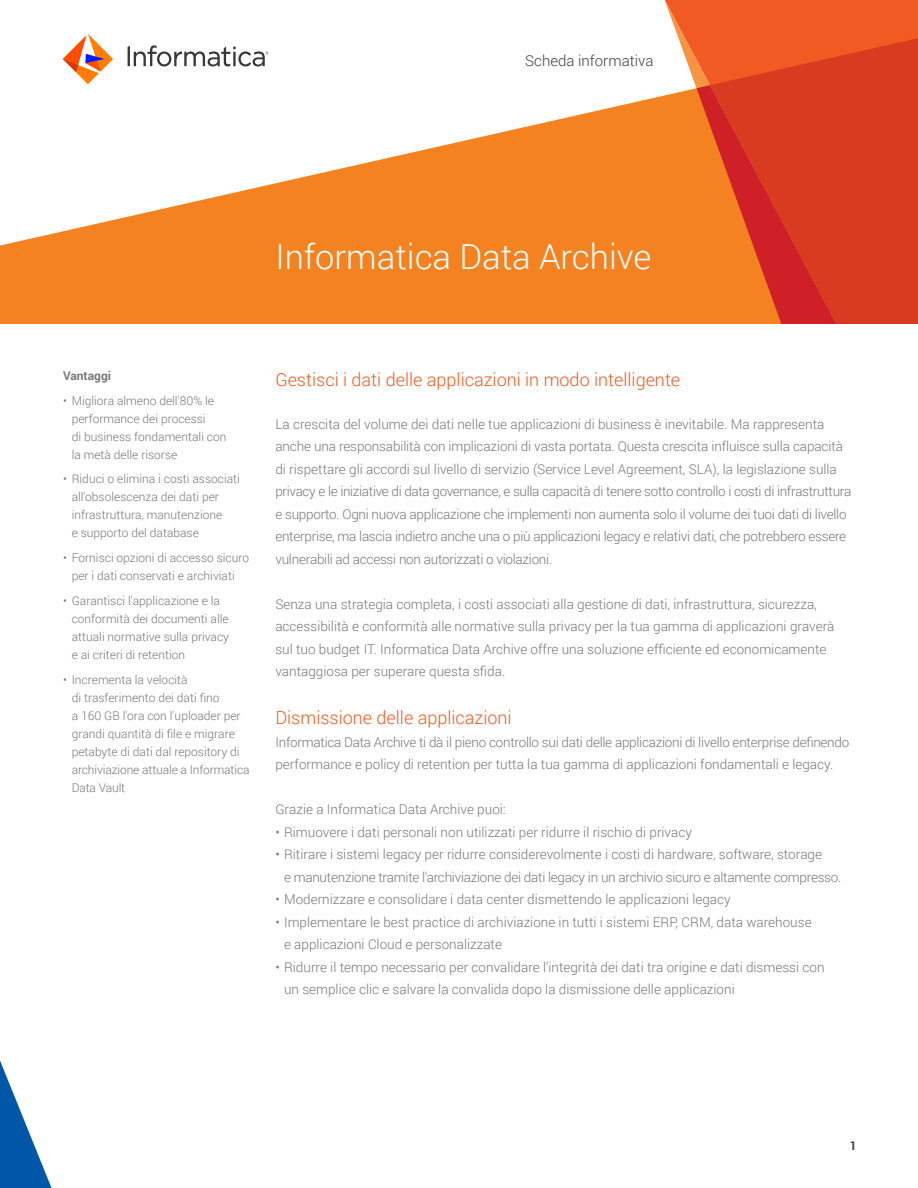
<style>
.page{position:relative;width:918px;height:1188px;background:#fff}
.page>*{position:absolute;margin:0;border:0;box-sizing:border-box;transform-origin:0 0}
.t1{font:300 34.5px "Roboto";color:#fff}
.t2{font:300 18px "Roboto";color:#f15a22}
.t3{font:300 15px "Roboto";color:#414042}
.t4{font:300 13.5px/22.5px "Roboto";letter-spacing:-.02em;color:#77787b}
.t5{font:300 13.5px/22.5px "Roboto";color:#77787b}
.t6{font:300 12px/18px "Roboto";color:#77787b}
.t7{font:700 12px "Roboto";color:#77787b}
.t8{font:700 12px "Roboto";color:#414042}
</style>
<div class="page">
<svg style="left:0;top:47px;width:658px;height:277px;fill:#f58220"></svg>
<svg style="left:658px;top:0;width:260px;height:324px;background:#f47c3e"></svg>
<div style="left:837px;top:35px;width:81px;height:289px;background:#d93b20"></div>
<svg style="left:665px;top:0;width:172px;height:324px;background:#f17131"></svg>
<svg style="left:696px;top:85px;width:141px;height:239px;background:#de4921"></svg>
<svg style="left:0;top:1060px;width:52px;height:128px"></svg>
<svg style="left:63px;top:34px;width:50px;height:50px"></svg>
<svg style="left:128px;top:45px;width:140px;height:22px"></svg>
<p class="t3" style="left:525px;top:50px;width:130px">Scheda informativa</p>
<h1 class="t1" style="left:275px;top:233px;width:377px">Informatica Data Archive</h1>
<p class="t7" style="left:63px;top:367px;width:49px">Vantaggi</p>
<p class="t6" style="left:72px;top:391px;width:156px;text-indent:-9px">• Migliora almeno dell'80% le performance dei processi<br>di business fondamentali con la metà delle risorse</p>
<p class="t6" style="left:72px;top:470px;width:170px;text-indent:-9px">• Riduci o elimina i costi associati all'obsolescenza dei dati per infrastruttura, manutenzione<br>e supporto del database</p>
<p class="t6" style="left:63px;top:548px;width:188px;text-align:center">• Fornisci opzioni di accesso sicuro per i dati conservati e archiviati</p>
<p class="t6" style="left:72px;top:591px;width:159px;text-indent:-9px">• Garantisci l'applicazione e la conformità dei documenti alle attuali normative sulla privacy e ai criteri di retention</p>
<p class="t6" style="left:72px;top:670px;width:179px;text-indent:-9px">• Incrementa la velocità<br>di trasferimento dei dati fino<br>a 160 GB l'ora con l'uploader per grandi quantità di file e migrare petabyte di dati dal repository di archiviazione attuale a Informatica<br>Data Vault</p>
<h2 class="t2" style="left:275px;top:367px;width:406px">Gestisci i dati delle applicazioni in modo intelligente</h2>
<p class="t4" style="left:275px;top:412px;width:577px">La crescita del volume dei dati nelle tue applicazioni di business è inevitabile. Ma rappresenta anche una responsabilità con implicazioni di vasta portata. Questa crescita influisce sulla capacità di rispettare gli accordi sul livello di servizio (Service Level Agreement, SLA), la legislazione sulla privacy e le iniziative di data governance, e sulla capacità di tenere sotto controllo i costi di infrastruttura e supporto. Ogni nuova applicazione che implementi non aumenta solo il volume dei tuoi dati di livello enterprise, ma lascia indietro anche una o più applicazioni legacy e relativi dati, che potrebbero essere vulnerabili ad accessi non autorizzati o violazioni.</p>
<p class="t5" style="left:275px;top:592px;width:561px">Senza una strategia completa, i costi associati alla gestione di dati, infrastruttura, sicurezza, accessibilità e conformità alle normative sulla privacy per la tua gamma di applicazioni graverà sul tuo budget IT. Informatica Data Archive offre una soluzione efficiente ed economicamente vantaggiosa per superare questa sfida.</p>
<h2 class="t2" style="left:275px;top:705px;width:238px">Dismissione delle applicazioni</h2>
<p class="t4" style="left:275px;top:730px;width:575px">Informatica Data Archive ti dà il pieno controllo sui dati delle applicazioni di livello enterprise definendo performance e policy di retention per tutta la tua gamma di applicazioni fondamentali e legacy.</p>
<p class="t5" style="left:275px;top:798px;width:232px">Grazie a Informatica Data Archive puoi:</p>
<p class="t5" style="left:275px;top:820px;width:418px">• Rimuovere i dati personali non utilizzati per ridurre il rischio di privacy</p>
<p class="t4" style="left:284px;top:843px;width:559px;text-indent:-9px">• Ritirare i sistemi legacy per ridurre considerevolmente i costi di hardware, software, storage<br>e manutenzione tramite l'archiviazione dei dati legacy in un archivio sicuro e altamente compresso.</p>
<p class="t5" style="left:275px;top:888px;width:457px">• Modernizzare e consolidare i data center dismettendo le applicazioni legacy</p>
<p class="t5" style="left:284px;top:910px;width:529px;text-indent:-9px">• Implementare le best practice di archiviazione in tutti i sistemi ERP, CRM, data warehouse e applicazioni Cloud e personalizzate</p>
<p class="t5" style="left:284px;top:955px;width:542px;text-indent:-9px">• Ridurre il tempo necessario per convalidare l'integrità dei dati tra origine e dati dismessi con un semplice clic e salvare la convalida dopo la dismissione delle applicazioni</p>
<p class="t8" style="left:850px;top:1138px;width:8px">1</p>
</div>
